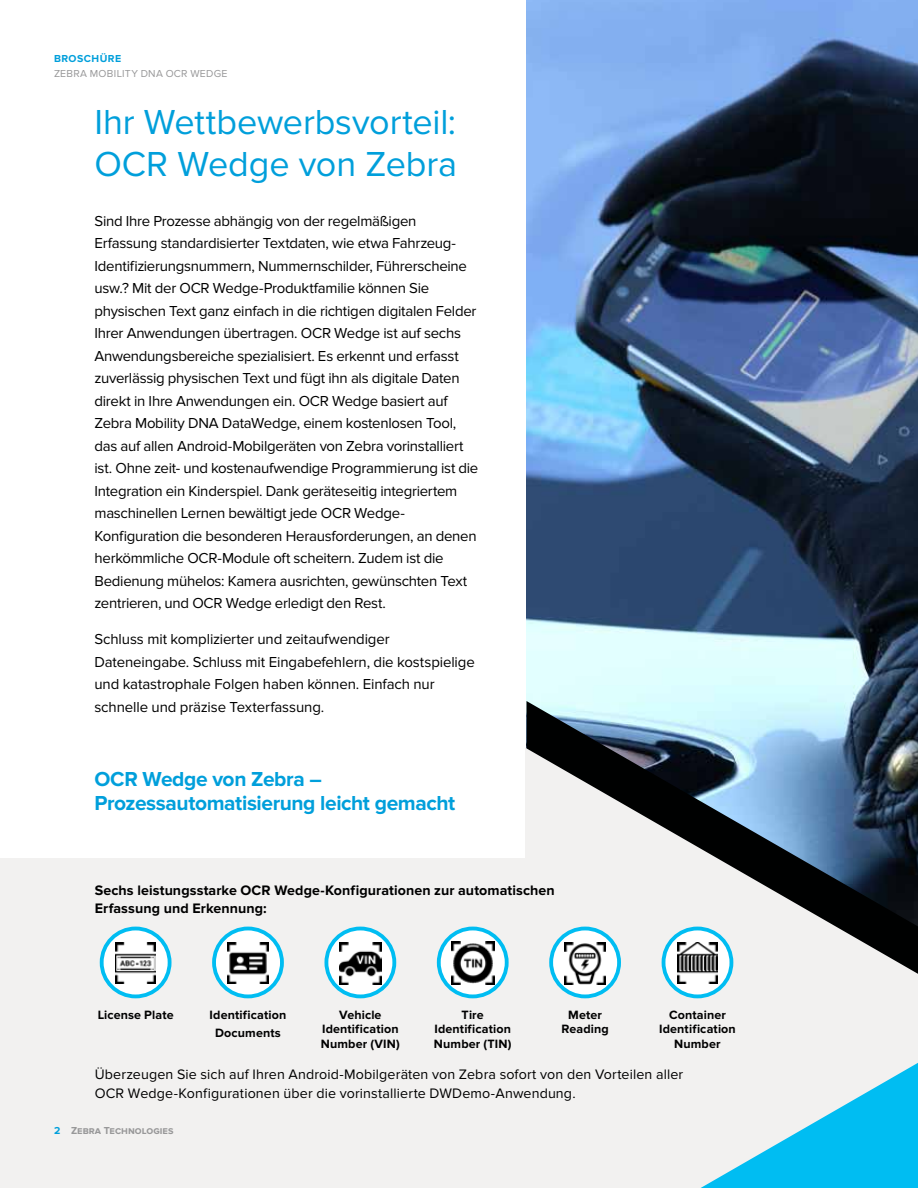
<style>
.page{position:relative;width:918px;height:1188px;background:#fff}
.page>*{position:absolute;margin:0;border:0;box-sizing:border-box;transform-origin:0 0}
.t1{font:36px/42px "Proxima Nova";letter-spacing:-.005em;color:#009fdb}
.t2{font:700 21px/24px "Proxima Nova";letter-spacing:-.02em;color:#009fdb}
.t3{font:15px/22.5px "Proxima Nova";letter-spacing:-.02em;color:#000}
.t4{font:14.25px/18.9px "Proxima Nova";letter-spacing:.01em;color:#000}
.t5{font:700 14.25px/18px "Proxima Nova";letter-spacing:.005em;color:#000}
.t6{font:700 12.45px/14.4px "Proxima Nova";letter-spacing:.01em;color:#000;text-align:center}
.t7{font:10.5px "Proxima Nova";letter-spacing:.025em;color:#989899}
.t8{font:700 10.5px "Proxima Nova";color:#989899}
.t9{font:700 10.5px "Proxima Nova";letter-spacing:.045em;color:#009fdb}
.s1{color:#009fdb}
</style>
<div class="page">
<div style="left:0;top:858px;width:918px;height:330px;background:#f2f1f0"></div>
<img style="left:526px;top:0;width:392px;height:701px">
<svg style="left:526px;top:701px;width:392px;height:47px;background:#86a5b4"></svg>
<svg style="left:525px;top:748px;width:393px;height:251px"></svg>
<svg style="left:701px;top:1063px;width:217px;height:125px"></svg>
<svg style="left:102px;top:929px;width:68px;height:67px;fill:#fff"></svg>
<div style="left:100px;top:927px;width:72px;height:71px;border:4px solid #00bdf2;border-radius:50%"></div>
<img style="left:116px;top:943px;width:40px;height:41px">
<svg style="left:214px;top:929px;width:68px;height:67px;fill:#fff"></svg>
<div style="left:212px;top:927px;width:72px;height:71px;border:4px solid #00bdf2;border-radius:50%"></div>
<img style="left:228px;top:942px;width:40px;height:41px">
<svg style="left:326px;top:929px;width:68px;height:67px;fill:#fff"></svg>
<div style="left:324px;top:927px;width:72px;height:71px;border:4px solid #00bdf2;border-radius:50%"></div>
<img style="left:340px;top:942px;width:41px;height:42px">
<svg style="left:439px;top:929px;width:68px;height:67px;fill:#fff"></svg>
<div style="left:437px;top:927px;width:72px;height:71px;border:4px solid #00bdf2;border-radius:50%"></div>
<img style="left:451px;top:941px;width:43px;height:43px">
<svg style="left:551px;top:929px;width:68px;height:67px;fill:#fff"></svg>
<div style="left:549px;top:927px;width:72px;height:71px;border:4px solid #00bdf2;border-radius:50%"></div>
<img style="left:564px;top:943px;width:42px;height:41px">
<div style="left:664px;top:929px;width:67px;height:67px;background:#fff;border-radius:50%"></div>
<div style="left:662px;top:927px;width:71px;height:71px;border:4px solid #00bdf2;border-radius:50%"></div>
<img style="left:677px;top:942px;width:41px;height:41px">
<p class="t9" style="left:54px;top:53px;width:69px">BROSCHÜRE</p>
<p class="t7" style="left:54px;top:67px;width:175px">ZEBRA MOBILITY DNA OCR WEDGE</p>
<h1 class="t1" style="left:94px;top:102px;width:364px">Ihr Wettbewerbsvorteil:<br>OCR Wedge von Zebra</h1>
<p class="t3" style="left:94px;top:210px;width:385px">Sind Ihre Prozesse abhängig von der regelmäßigen Erfassung standardisierter Textdaten, wie etwa Fahrzeug-Identifizierungsnummern, Nummernschilder, Führerscheine usw.? Mit der OCR Wedge-Produktfamilie können Sie physischen Text ganz einfach in die richtigen digitalen Felder Ihrer Anwendungen übertragen. OCR Wedge ist auf sechs Anwendungsbereiche spezialisiert. Es erkennt und erfasst zuverlässig physischen Text und fügt ihn als digitale Daten direkt in Ihre Anwendungen ein. OCR Wedge basiert auf Zebra Mobility DNA DataWedge, einem kostenlosen Tool, das auf allen Android-Mobilgeräten von Zebra vorinstalliert ist. Ohne zeit- und kostenaufwendige Programmierung ist die Integration ein Kinderspiel. Dank geräteseitig integriertem maschinellen Lernen bewältigt jede OCR Wedge-Konfiguration die besonderen Herausforderungen, an denen herkömmliche OCR-Module oft scheitern. Zudem ist die Bedienung mühelos: Kamera ausrichten, gewünschten Text zentrieren, und OCR Wedge erledigt den Rest.</p>
<p class="t3" style="left:94px;top:628px;width:382px">Schluss mit komplizierter und zeitaufwendiger Dateneingabe. Schluss mit Eingabefehlern, die kostspielige und katastrophale Folgen haben können. Einfach nur schnelle und präzise Texterfassung.</p>
<h2 class="t2" style="left:94px;top:767px;width:362px">OCR Wedge von Zebra –<br>Prozessautomatisierung leicht gemacht</h2>
<p class="t5" style="left:95px;top:882px;width:462px">Sechs leistungsstarke OCR Wedge-Konfigurationen zur automatischen<br>Erfassung und Erkennung:</p>
<p class="t6" style="left:98px;top:1008px;width:77px">License Plate</p>
<p class="t6" style="left:210px;top:1006px;width:78px;line-height:17.9px">Identification<br>Documents</p>
<p class="t6" style="left:321px;top:1008px;width:81px">Vehicle<br>Identification<br>Number (VIN)</p>
<p class="t6" style="left:434px;top:1008px;width:79px">Tire<br>Identification<br>Number (TIN)</p>
<p class="t6" style="left:561px;top:1008px;width:49px">Meter<br>Reading</p>
<p class="t6" style="left:659px;top:1008px;width:78px">Container<br>Identification<br>Number</p>
<p class="t4" style="left:95px;top:1066px;width:590px">Überzeugen Sie sich auf Ihren Android-Mobilgeräten von Zebra sofort von den Vorteilen aller<br>OCR Wedge-Konfigurationen über die vorinstallierte DWDemo-Anwendung.</p>
<p class="t8" style="left:54px;top:1124px;width:121px"><span class="s1">2</span> Zebra Technologies</p>
</div>
